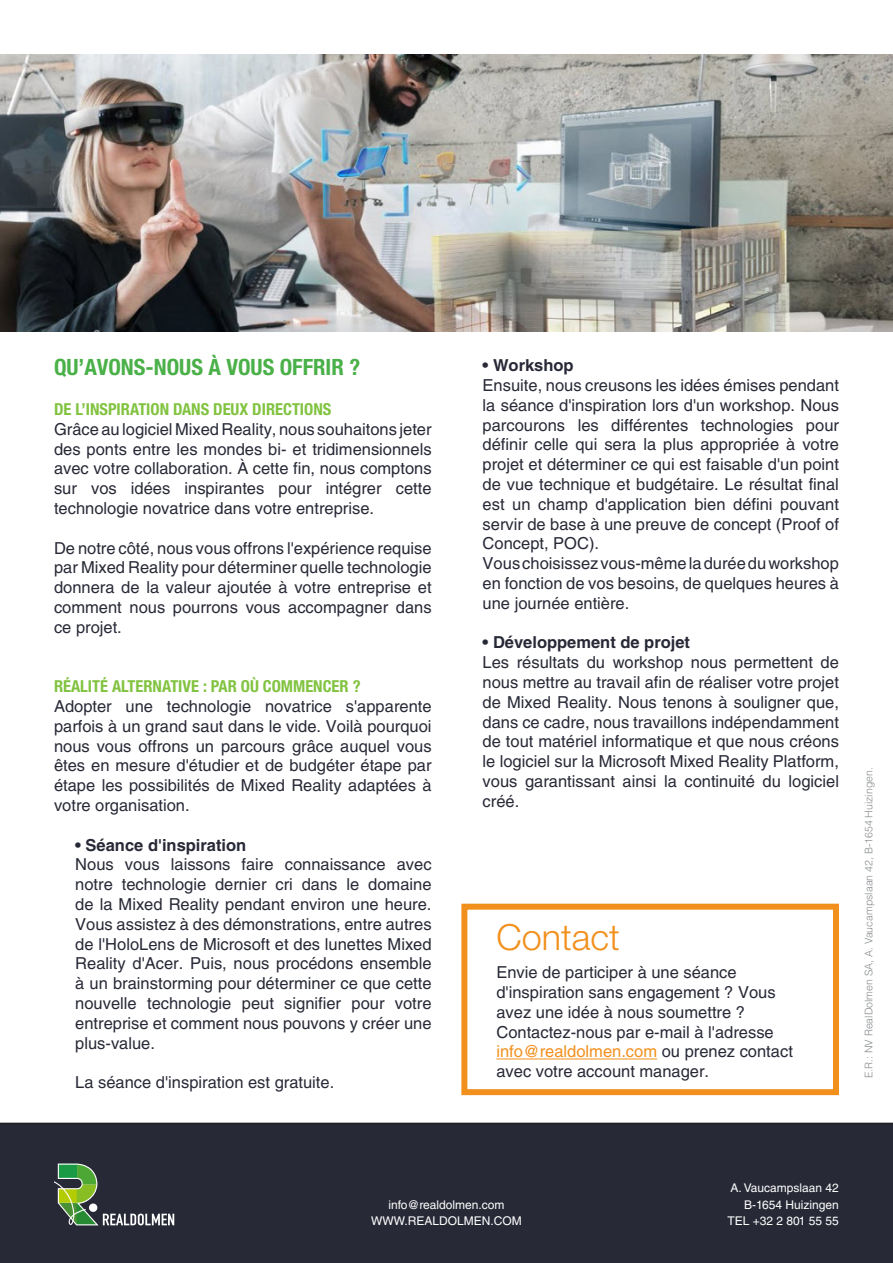
<style>
.page{position:relative;width:893px;height:1263px;background:#fff}
.page>*{position:absolute;margin:0;border:0;box-sizing:border-box;transform-origin:0 0}
.bullet_list_WITH_spa{font:300 36px "Helvetica Neue LT Std";color:#f2901d}
.t1{font:700 condensed 22.5px "Helvetica Neue LT Std";color:#4ab048}
.bullet_list_WITH_spa-2{font:16.5px/19.8px "Helvetica LT Std";color:#272936;text-align:justify}
.t2{font:700 condensed 16.5px "Helvetica Neue LT Std";color:#81c340}
.t3{font:700 16.5px "Helvetica LT Std";color:#272936}
.t4{font:12px "Helvetica LT Std";color:#fff}
.t5{font:300 10.5px "Helvetica LT Std";color:#8a8c8f}
.s1{color:#f2901d}
</style>
<div class="page">
<div style="left:0;top:1123px;width:893px;height:140px;background:#272936"></div>
<img style="left:0;top:54px;width:893px;height:278px">
<svg style="left:54px;top:1163px;width:120px;height:62px;background:#475649"></svg>
<hr style="left:496px;top:1058px;width:161px;height:1px;background:#f2901d">
<div style="left:461px;top:904px;width:378px;height:191px;border:6px solid #f2901d"></div>
<p class="t1" style="left:54px;top:354px;width:308px">QU’AVONS-NOUS À VOUS OFFRIR ?</p>
<p class="t2" style="left:54px;top:399px;width:279px">DE L’INSPIRATION DANS DEUX DIRECTIONS</p>
<p class="bullet_list_WITH_spa-2" style="left:54px;top:419px;width:379px">Grâce au logiciel Mixed Reality, nous souhaitons jeter des ponts entre les mondes bi- et tridimensionnels avec votre collaboration. À cette fin, nous comptons sur vos idées inspirantes pour intégrer cette technologie novatrice dans votre entreprise.</p>
<p class="bullet_list_WITH_spa-2" style="left:54px;top:538px;width:379px">De notre côté, nous vous offrons l'expérience requise par Mixed Reality pour déterminer quelle technologie donnera de la valeur ajoutée à votre entreprise et comment nous pourrons vous accompagner dans ce projet.</p>
<p class="t2" style="left:54px;top:676px;width:308px">RÉALITÉ ALTERNATIVE : PAR OÙ COMMENCER ?</p>
<p class="bullet_list_WITH_spa-2" style="left:54px;top:696px;width:379px">Adopter une technologie novatrice s'apparente parfois à un grand saut dans le vide. Voilà pourquoi nous vous offrons un parcours grâce auquel vous êtes en mesure d'étudier et de budgéter étape par étape les possibilités de Mixed Reality adaptées à votre organisation.</p>
<p class="t3" style="left:75px;top:835px;width:173px">• Séance d'inspiration</p>
<p class="bullet_list_WITH_spa-2" style="left:75px;top:855px;width:358px">Nous vous laissons faire connaissance avec notre technologie dernier cri dans le domaine de la Mixed Reality pendant environ une heure.<br>Vous assistez à des démonstrations, entre autres de l'HoloLens de Microsoft et des lunettes Mixed Reality d'Acer. Puis, nous procédons ensemble à un brainstorming pour déterminer ce que cette nouvelle technologie peut signifier pour votre entreprise et comment nous pouvons y créer une plus-value.</p>
<p class="bullet_list_WITH_spa-2" style="left:75px;top:1072px;width:261px">La séance d'inspiration est gratuite.</p>
<p class="t3" style="left:483px;top:355px;width:93px">• Workshop</p>
<p class="bullet_list_WITH_spa-2" style="left:483px;top:375px;width:358px">Ensuite, nous creusons les idées émises pendant la séance d'inspiration lors d'un workshop. Nous parcourons les différentes technologies pour définir celle qui sera la plus appropriée à votre projet et déterminer ce qui est faisable d'un point de vue technique et budgétaire. Le résultat final est un champ d'application bien défini pouvant servir de base à une preuve de concept (Proof of Concept, POC).</p>
<p class="bullet_list_WITH_spa-2" style="left:483px;top:553px;width:358px">Vous choisissez vous-même la durée du workshop en fonction de vos besoins, de quelques heures à une journée entière.</p>
<p class="t3" style="left:483px;top:632px;width:209px">• Développement de projet</p>
<p class="bullet_list_WITH_spa-2" style="left:483px;top:652px;width:358px">Les résultats du workshop nous permettent de nous mettre au travail afin de réaliser votre projet de Mixed Reality. Nous tenons à souligner que, dans ce cadre, nous travaillons indépendamment de tout matériel informatique et que nous créons le logiciel sur la Microsoft Mixed Reality Platform, vous garantissant ainsi la continuité du logiciel créé.</p>
<p class="bullet_list_WITH_spa" style="left:496px;top:915px;width:125px">Contact</p>
<p class="bullet_list_WITH_spa-2" style="left:496px;top:962px;width:298px;text-align:left">Envie de participer à une séance d'inspiration sans engagement ? Vous avez une idée à nous soumettre ?<br>Contactez-nous par e-mail à l'adresse <span class="s1">info@realdolmen.com</span> ou prenez contact avec votre account manager.</p>
<p class="t5" style="left:862px;top:1078px;width:313px;rotate:-90deg">E.R.: NV RealDolmen SA, A. Vaucampslaan 42, B-1654 Huizingen.</p>
<p class="t4" style="left:388px;top:1198px;width:118px">info@realdolmen.com</p>
<p class="t4" style="left:371px;top:1214px;width:152px">WWW.REALDOLMEN.COM</p>
<p class="t4" style="left:730px;top:1181px;width:110px">A. Vaucampslaan 42</p>
<p class="t4" style="left:744px;top:1198px;width:96px">B-1654 Huizingen</p>
<p class="t4" style="left:727px;top:1214px;width:113px">TEL +32 2 801 55 55</p>
</div>
